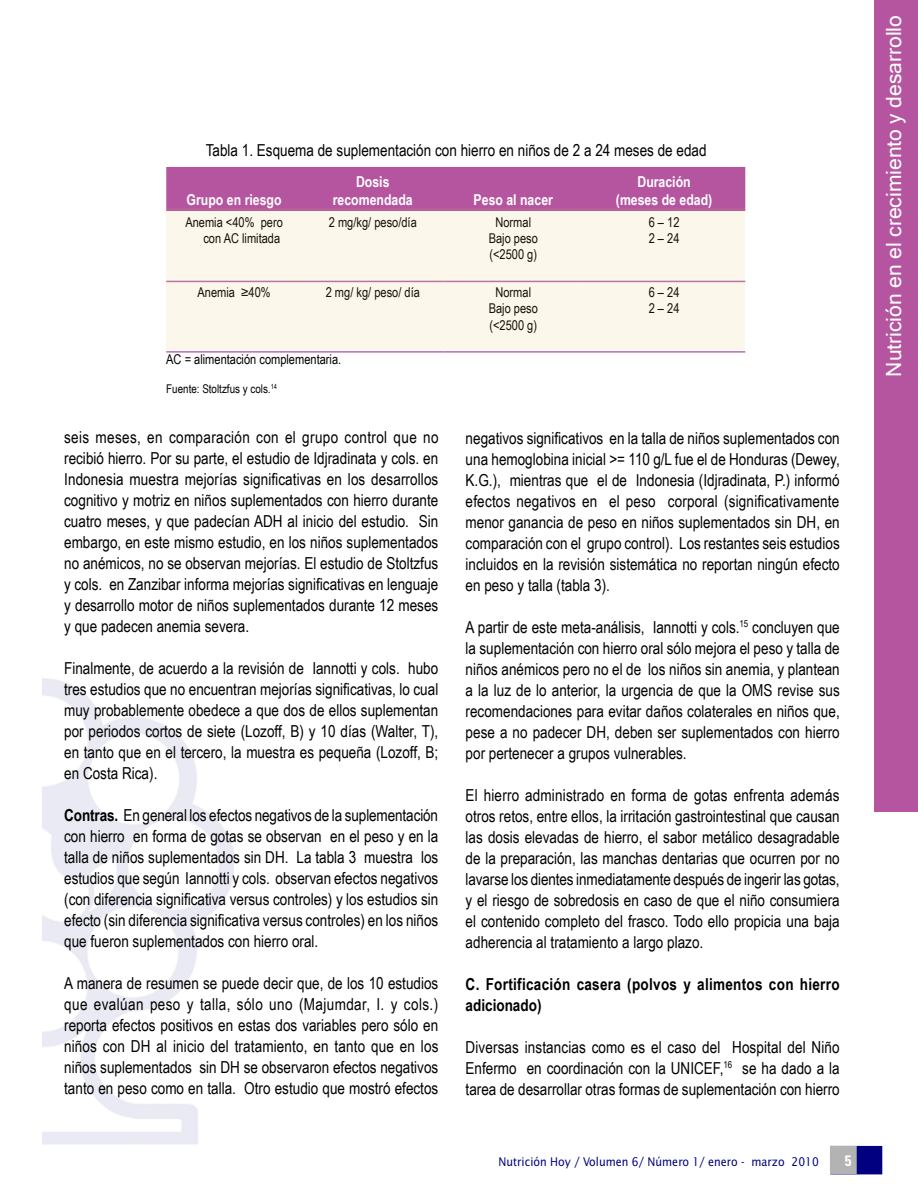
<style>
.page{position:relative;width:918px;height:1188px;background:#fff}
.page>*{position:absolute;margin:0;border:0;box-sizing:border-box;transform-origin:0 0}
.t1{font:21px "Microsoft Sans Serif";color:#fff}
.t2{font:16.5px/21px "Arial Narrow";color:#000;text-align:justify}
.t3{font:700 16.5px/21px "Arial Narrow";letter-spacing:.02em;color:#000}
.t4{font:700 15px/18px "Arial Narrow";color:#fff;text-align:center}
.t5{font:700 15px "Arial Narrow";color:#fffefe}
.t6{font:700 15px "Arial Narrow";color:#fffffd}
.t7{font:700 condensed 15px "Univers";color:#fff}
.t8{font:13.5px/16.2px "Arial Narrow";color:#000;text-align:center}
.t9{font:12px "Lucida Sans";color:#000080;scale:.9 1}
.t10{font:12px "Arial Narrow";color:#000}
.s1{font-weight:700}
</style>
<div class="page">
<div style="left:830px;top:1146px;width:52px;height:28px;background:#000080"></div>
<div style="left:830px;top:1146px;width:27px;height:28px;background:#b3b3b3"></div>
<div style="left:874px;top:0;width:44px;height:811px;background:#b555a0"></div>
<img style="left:43px;top:678px;width:191px;height:467px">
<div style="left:166px;top:167px;width:579px;height:41px;background:#b555a0"></div>
<hr style="left:166px;top:351px;width:136px;height:2px;background:#b56ead">
<hr style="left:302px;top:351px;width:142px;height:2px;background:#b56ead">
<hr style="left:444px;top:351px;width:139px;height:2px;background:#b56ead">
<hr style="left:583px;top:351px;width:162px;height:2px;background:#b56ead">
<div style="left:166px;top:208px;width:579px;height:141px;background:#fcf7eb"></div>
<p class="t2" style="left:206px;top:139px;width:502px">Tabla 1. Esquema de suplementación con hierro en niños de 2 a 24 meses de edad</p>
<p class="t5" style="left:187px;top:191px;width:97px">Grupo en riesgo</p>
<p class="t4" style="left:616px;top:173px;width:98px">Duración (meses de edad)</p>
<p class="t4" style="left:333px;top:173px;width:81px">Dosis recomendada</p>
<p class="t6" style="left:474px;top:191px;width:81px">Peso al nacer</p>
<p class="t8" style="left:185px;top:214px;width:99px;text-align:right">Anemia &lt;40% pero con AC limitada</p>
<p class="t8" style="left:329px;top:214px;width:90px">2 mg/kg/ peso/día</p>
<p class="t8" style="left:489px;top:214px;width:51px">Normal<br>Bajo peso (&lt;2500 g)</p>
<p class="t8" style="left:649px;top:214px;width:32px;text-align:left">6 – 12<br>2 – 24</p>
<p class="t8" style="left:197px;top:284px;width:75px">Anemia ≥40%</p>
<p class="t8" style="left:326px;top:284px;width:96px">2 mg/ kg/ peso/ día</p>
<p class="t8" style="left:489px;top:284px;width:51px">Normal<br>Bajo peso (&lt;2500 g)</p>
<p class="t8" style="left:649px;top:284px;width:32px;text-align:left">6 – 24<br>2 – 24</p>
<p class="t8" style="left:166px;top:351px;width:177px">AC = alimentación complementaria.</p>
<p class="t10" style="left:166px;top:382px;width:112px">Fuente: Stoltzfus y cols.<sup>14</sup></p>
<p class="t2" style="left:64px;top:427px;width:376px">seis meses, en comparación con el grupo control que no recibió hierro. Por su parte, el estudio de Idjradinata y cols. en Indonesia muestra mejorías significativas en los desarrollos cognitivo y motriz en niños suplementados con hierro durante cuatro meses, y que padecían ADH al inicio del estudio. Sin embargo, en este mismo estudio, en los niños suplementados no anémicos, no se observan mejorías. El estudio de Stoltzfus y cols. en Zanzibar informa mejorías significativas en lenguaje y desarrollo motor de niños suplementados durante 12 meses y que padecen anemia severa.</p>
<p class="t2" style="left:64px;top:658px;width:376px">Finalmente, de acuerdo a la revisión de Iannotti y cols. hubo tres estudios que no encuentran mejorías significativas, lo cual muy probablemente obedece a que dos de ellos suplementan por periodos cortos de siete (Lozoff, B) y 10 días (Walter, T), en tanto que en el tercero, la muestra es pequeña (Lozoff, B; en Costa Rica).</p>
<p class="t2" style="left:64px;top:805px;width:376px"><span class="s1">Contras.</span> En general los efectos negativos de la suplementación con hierro en forma de gotas se observan en el peso y en la talla de niños suplementados sin DH. La tabla 3 muestra los estudios que según Iannotti y cols. observan efectos negativos (con diferencia significativa versus controles) y los estudios sin efecto (sin diferencia significativa versus controles) en los niños que fueron suplementados con hierro oral.</p>
<p class="t2" style="left:64px;top:973px;width:376px">A manera de resumen se puede decir que, de los 10 estudios que evalúan peso y talla, sólo uno (Majumdar, I. y cols.) reporta efectos positivos en estas dos variables pero sólo en niños con DH al inicio del tratamiento, en tanto que en los niños suplementados sin DH se observaron efectos negativos tanto en peso como en talla. Otro estudio que mostró efectos</p>
<p class="t2" style="left:466px;top:427px;width:376px">negativos significativos en la talla de niños suplementados con una hemoglobina inicial &gt;= 110 g/L fue el de Honduras (Dewey, K.G.), mientras que el de Indonesia (Idjradinata, P.) informó efectos negativos en el peso corporal (significativamente menor ganancia de peso en niños suplementados sin DH, en comparación con el grupo control). Los restantes seis estudios incluidos en la revisión sistemática no reportan ningún efecto en peso y talla (tabla 3).</p>
<p class="t2" style="left:466px;top:616px;width:376px">A partir de este meta-análisis, Iannotti y cols.<sup>15</sup> concluyen que la suplementación con hierro oral sólo mejora el peso y talla de niños anémicos pero no el de los niños sin anemia, y plantean a la luz de lo anterior, la urgencia de que la OMS revise sus recomendaciones para evitar daños colaterales en niños que, pese a no padecer DH, deben ser suplementados con hierro por pertenecer a grupos vulnerables.</p>
<p class="t2" style="left:466px;top:784px;width:376px">El hierro administrado en forma de gotas enfrenta además otros retos, entre ellos, la irritación gastrointestinal que causan las dosis elevadas de hierro, el sabor metálico desagradable de la preparación, las manchas dentarias que ocurren por no lavarse los dientes inmediatamente después de ingerir las gotas, y el riesgo de sobredosis en caso de que el niño consumiera el contenido completo del frasco. Todo ello propicia una baja adherencia al tratamiento a largo plazo.</p>
<p class="t3" style="left:466px;top:973px;width:376px">C. Fortificación casera (polvos y alimentos con hierro adicionado)</p>
<p class="t2" style="left:466px;top:1036px;width:376px">Diversas instancias como es el caso del Hospital del Niño Enfermo en coordinación con la UNICEF,<sup>16</sup> se ha dado a la tarea de desarrollar otras formas de suplementación con hierro</p>
<p class="t9" style="left:499px;top:1154px;width:358px">Nutrición Hoy / Volumen 6/ Número 1/ enero - marzo 2010</p>
<p class="t7" style="left:845px;top:1151px;width:8px">5</p>
<p class="t1" style="left:882px;top:377px;width:363px;rotate:-90deg">Nutrición en el crecimiento y desarrollo</p>
</div>
